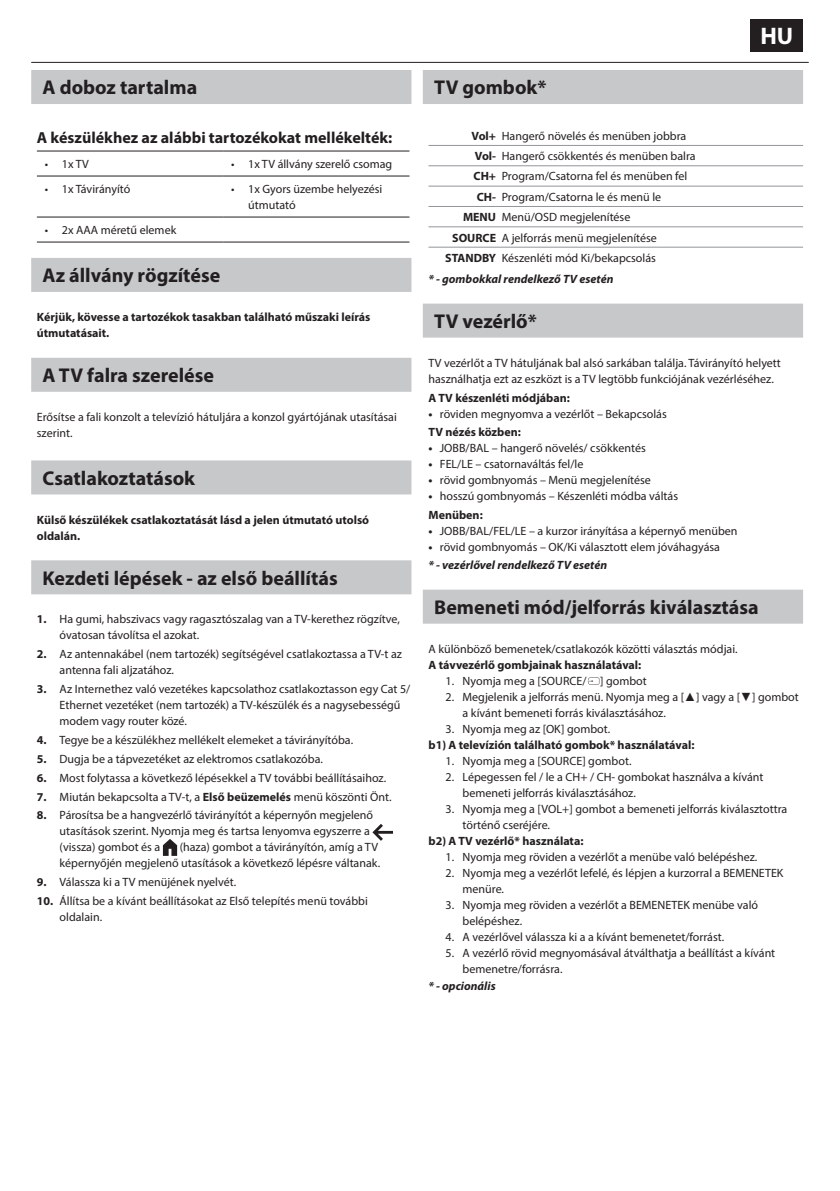
<style>
.page{position:relative;width:840px;height:1191px;background:#fff}
.page>*{position:absolute;margin:0;border:0;box-sizing:border-box;transform-origin:0 0}
.t1{font:700 24px "Myriad Pro";color:#fff}
.t2{font:700 20px "Myriad Pro";color:#231f20}
.t3{font:700 16px "Myriad Pro";color:#231f20}
.t4{font:12px/16px "Myriad Pro";color:#231f20}
.t5{font:700 12px/16px "Myriad Pro";color:#231f20}
.t6{font:italic 700 12px "Myriad Pro";color:#231f20}
.s1{font-weight:700}
.s2{font-weight:700;font-style:italic}
.s3{font-family:"Arial"}
</style>
<div class="page">
<div style="left:750px;top:19px;width:52px;height:32px;background:#231f20"></div>
<div style="left:422px;top:70px;width:380px;height:34px;background:#c7c8ca"></div>
<div style="left:422px;top:303px;width:380px;height:34px;background:#c7c8ca"></div>
<div style="left:422px;top:589px;width:380px;height:34px;background:#c7c8ca"></div>
<hr style="left:428px;top:145px;width:70px;height:1px;background:#939598">
<hr style="left:498px;top:145px;width:304px;height:1px;background:#939598">
<hr style="left:428px;top:165px;width:70px;height:1px;background:#939598">
<hr style="left:498px;top:165px;width:304px;height:1px;background:#939598">
<hr style="left:428px;top:186px;width:70px;height:1px;background:#939598">
<hr style="left:498px;top:186px;width:304px;height:1px;background:#939598">
<hr style="left:428px;top:206px;width:70px;height:1px;background:#939598">
<hr style="left:498px;top:206px;width:304px;height:1px;background:#939598">
<hr style="left:428px;top:226px;width:70px;height:1px;background:#939598">
<hr style="left:498px;top:226px;width:304px;height:1px;background:#939598">
<hr style="left:428px;top:247px;width:70px;height:1px;background:#939598">
<hr style="left:498px;top:247px;width:304px;height:1px;background:#939598">
<svg style="left:587px;top:677px;width:12px;height:7px"></svg>
<div style="left:31px;top:70px;width:380px;height:34px;background:#c7c8ca"></div>
<div style="left:31px;top:258px;width:380px;height:34px;background:#c7c8ca"></div>
<div style="left:31px;top:358px;width:380px;height:34px;background:#c7c8ca"></div>
<div style="left:31px;top:460px;width:380px;height:34px;background:#c7c8ca"></div>
<div style="left:31px;top:560px;width:380px;height:34px;background:#c7c8ca"></div>
<hr style="left:37px;top:151px;width:186px;height:1px;background:#231f20">
<hr style="left:223px;top:151px;width:186px;height:1px;background:#231f20">
<hr style="left:37px;top:176px;width:186px;height:1px;background:#231f20">
<hr style="left:223px;top:176px;width:186px;height:1px;background:#231f20">
<hr style="left:37px;top:217px;width:186px;height:1px;background:#231f20">
<hr style="left:223px;top:217px;width:186px;height:1px;background:#231f20">
<hr style="left:223px;top:242px;width:186px;height:1px;background:#231f20">
<hr style="left:37px;top:242px;width:186px;height:1px;background:#231f20">
<svg style="left:372px;top:824px;width:21px;height:17px"></svg>
<svg style="left:163px;top:839px;width:14px;height:17px"></svg>
<hr style="left:31px;top:62px;width:777px;height:1px;background:#231f20">
<h2 class="t2" style="left:43px;top:75px;width:156px">A doboz tartalma</h2>
<h3 class="t3" style="left:37px;top:127px;width:357px">A készülékhez az alábbi tartozékokat mellékelték:</h3>
<p class="t4" style="left:45px;top:156px;width:45px">• 1x TV</p>
<p class="t4" style="left:231px;top:156px;width:162px">• 1x TV állvány szerelő csomag</p>
<p class="t4" style="left:45px;top:181px;width:87px">• 1x Távirányító</p>
<p class="t4" style="left:248px;top:181px;width:136px;text-indent:-17px">• 1x Gyors üzembe helyezési útmutató</p>
<p class="t4" style="left:45px;top:222px;width:133px">• 2x AAA méretű elemek</p>
<h2 class="t2" style="left:43px;top:262px;width:179px">Az állvány rögzítése</h2>
<p class="t5" style="left:37px;top:308px;width:335px">Kérjük, kövesse a tartozékok tasakban található műszaki leírás útmutatásait.</p>
<h2 class="t2" style="left:43px;top:362px;width:173px">A TV falra szerelése</h2>
<p class="t4" style="left:37px;top:408px;width:361px">Erősítse a fali konzolt a televízió hátuljára a konzol gyártójának utasításai szerint.</p>
<h2 class="t2" style="left:43px;top:465px;width:154px">Csatlakoztatások</h2>
<p class="t5" style="left:37px;top:511px;width:333px">Külső készülékek csatlakoztatását lásd a jelen útmutató utolsó oldalán.</p>
<h2 class="t2" style="left:43px;top:565px;width:296px">Kezdeti lépések - az első beállítás</h2>
<p class="t4" style="left:60px;top:611px;width:342px;text-indent:-23px"><span class="s1">1.</span> Ha gumi, habszivacs vagy ragasztószalag van a TV-kerethez rögzítve, óvatosan távolítsa el azokat.</p>
<p class="t4" style="left:60px;top:646px;width:344px;text-indent:-23px"><span class="s1">2.</span> Az antennakábel (nem tartozék) segítségével csatlakoztassa a TV-t az antenna fali aljzatához.</p>
<p class="t4" style="left:60px;top:681px;width:352px;text-indent:-23px"><span class="s1">3.</span> Az Internethez való vezetékes kapcsolathoz csatlakoztasson egy Cat 5/<br>Ethernet vezetéket (nem tartozék) a TV-készülék és a nagysebességű modem vagy router közé.</p>
<p class="t4" style="left:37px;top:731px;width:317px"><span class="s1">4.</span> Tegye be a készülékhez mellékelt elemeket a távirányítóba.</p>
<p class="t4" style="left:37px;top:750px;width:287px"><span class="s1">5.</span> Dugja be a tápvezetéket az elektromos csatlakozóba.</p>
<p class="t4" style="left:37px;top:769px;width:350px"><span class="s1">6.</span> Most folytassa a következő lépésekkel a TV további beállításaihoz.</p>
<p class="t4" style="left:37px;top:788px;width:356px"><span class="s1">7.</span> Miután bekapcsolta a TV-t, a <span class="s1">Első beüzemelés</span> menü köszönti Önt.</p>
<p class="t4" style="left:60px;top:807px;width:315px;text-indent:-23px"><span class="s1">8.</span> Párosítsa be a hangvezérlő távirányítót a képernyőn megjelenő utasítások szerint. Nyomja meg és tartsa lenyomva egyszerre a (vissza) gombot és a</p>
<p class="t4" style="left:60px;top:839px;width:322px;text-align:right">(haza) gombot a távirányítón, amíg a TV<br>képernyőjén megjelenő utasítások a következő lépésre váltanak.</p>
<p class="t4" style="left:37px;top:874px;width:201px"><span class="s1">9.</span> Válassza ki a TV menüjének nyelvét.</p>
<p class="t4" style="left:60px;top:892px;width:309px;text-indent:-23px"><span class="s1">10.</span> Állítsa be a kívánt beállításokat az Első telepítés menü további oldalain.</p>
<h1 class="t1" style="left:759px;top:20px;width:34px">HU</h1>
<h2 class="t2" style="left:434px;top:75px;width:114px">TV gombok*</h2>
<p class="t4" style="left:471px;top:128px;width:216px"><span class="s1">Vol+</span> Hangerő növelés és menüben jobbra</p>
<p class="t4" style="left:474px;top:148px;width:222px"><span class="s1">Vol-</span> Hangerő csökkentés és menüben balra</p>
<p class="t4" style="left:473px;top:168px;width:215px"><span class="s1">CH+</span> Program/Csatorna fel és menüben fel</p>
<p class="t4" style="left:476px;top:189px;width:186px"><span class="s1">CH-</span> Program/Csatorna le és menü le</p>
<p class="t4" style="left:463px;top:209px;width:169px"><span class="s1">MENU</span> Menü/OSD megjelenítése</p>
<p class="t4" style="left:452px;top:229px;width:206px"><span class="s1">SOURCE</span> A jelforrás menü megjelenítése</p>
<p class="t4" style="left:445px;top:250px;width:212px"><span class="s1">STANDBY</span> Készenléti mód Ki/bekapcsolás</p>
<p class="t6" style="left:428px;top:271px;width:186px">* - gombokkal rendelkező TV esetén</p>
<h2 class="t2" style="left:434px;top:308px;width:104px">TV vezérlő*</h2>
<p class="t4" style="left:428px;top:354px;width:353px">TV vezérlőt a TV hátuljának bal alsó sarkában találja. Távirányító helyett használhatja ezt az eszközt is a TV legtöbb funkciójának vezérléséhez.</p>
<p class="t5" style="left:428px;top:389px;width:143px">A TV készenléti módjában:</p>
<p class="t4" style="left:428px;top:404px;width:240px;line-height:18.8px"><span class="s1">•</span> röviden megnyomva a vezérlőt – Bekapcsolás<br><span class="s1">TV nézés közben:</span></p>
<p class="t4" style="left:428px;top:440px;width:219px"><span class="s1">•</span> JOBB/BAL – hangerő növelés/ csökkentés</p>
<p class="t4" style="left:428px;top:456px;width:156px"><span class="s1">•</span> FEL/LE – csatornaváltás fel/le</p>
<p class="t4" style="left:428px;top:472px;width:224px"><span class="s1">•</span> rövid gombnyomás – Menü megjelenítése</p>
<p class="t4" style="left:428px;top:487px;width:251px;line-height:18.8px"><span class="s1">•</span> hosszú gombnyomás – Készenléti módba váltás<br><span class="s1">Menüben:</span></p>
<p class="t4" style="left:428px;top:523px;width:310px"><span class="s1">•</span> JOBB/BAL/FEL/LE – a kurzor irányítása a képernyő menüben</p>
<p class="t4" style="left:428px;top:538px;width:293px;line-height:17.6px"><span class="s1">•</span> rövid gombnyomás – OK/Ki választott elem jóváhagyása <span class="s2">* - vezérlővel rendelkező TV esetén</span></p>
<h2 class="t2" style="left:434px;top:594px;width:326px">Bemeneti mód/jelforrás kiválasztása</h2>
<p class="t4" style="left:428px;top:640px;width:310px">A különböző bemenetek/csatlakozók közötti választás módjai.</p>
<p class="t5" style="left:428px;top:656px;width:214px">A távvezérlő gombjainak használatával:</p>
<p class="t4" style="left:445px;top:672px;width:203px">1. Nyomja meg a [SOURCE/ ] gombot</p>
<p class="t4" style="left:462px;top:688px;width:337px;text-indent:-17px">2. Megjelenik a jelforrás menü. Nyomja meg a [<span class="s3">▲</span>] vagy a [<span class="s3">▼</span>] gombot a kívánt bemeneti forrás kiválasztásához.</p>
<p class="t4" style="left:445px;top:720px;width:166px">3. Nyomja meg az [OK] gombot.</p>
<p class="t5" style="left:428px;top:736px;width:267px">b1) A televízión található gombok* használatával:</p>
<p class="t4" style="left:445px;top:752px;width:187px">1. Nyomja meg a [SOURCE] gombot.</p>
<p class="t4" style="left:462px;top:768px;width:302px;text-indent:-17px">2. Lépegessen fel / le a CH+ / CH- gombokat használva a kívánt bemeneti jelforrás kiválasztásához.</p>
<p class="t4" style="left:462px;top:800px;width:326px;text-indent:-17px">3. Nyomja meg a [VOL+] gombot a bemeneti jelforrás kiválasztottra történő cseréjére.</p>
<p class="t5" style="left:428px;top:832px;width:156px">b2) A TV vezérlő* használata:</p>
<p class="t4" style="left:445px;top:848px;width:313px">1. Nyomja meg röviden a vezérlőt a menübe való belépéshez.</p>
<p class="t4" style="left:462px;top:864px;width:322px;text-indent:-17px">2. Nyomja meg a vezérlőt lefelé, és lépjen a kurzorral a BEMENETEK menüre.</p>
<p class="t4" style="left:462px;top:896px;width:297px;text-indent:-17px">3. Nyomja meg röviden a vezérlőt a BEMENETEK menübe való belépéshez.</p>
<p class="t4" style="left:445px;top:928px;width:280px">4. A vezérlővel válassza ki a a kívánt bemenetet/forrást.</p>
<p class="t4" style="left:462px;top:944px;width:314px;text-indent:-17px">5. A vezérlő rövid megnyomásával átválthatja a beállítást a kívánt bemenetre/forrásra.</p>
<p class="t6" style="left:428px;top:978px;width:69px">* - opcionális</p>
</div>
